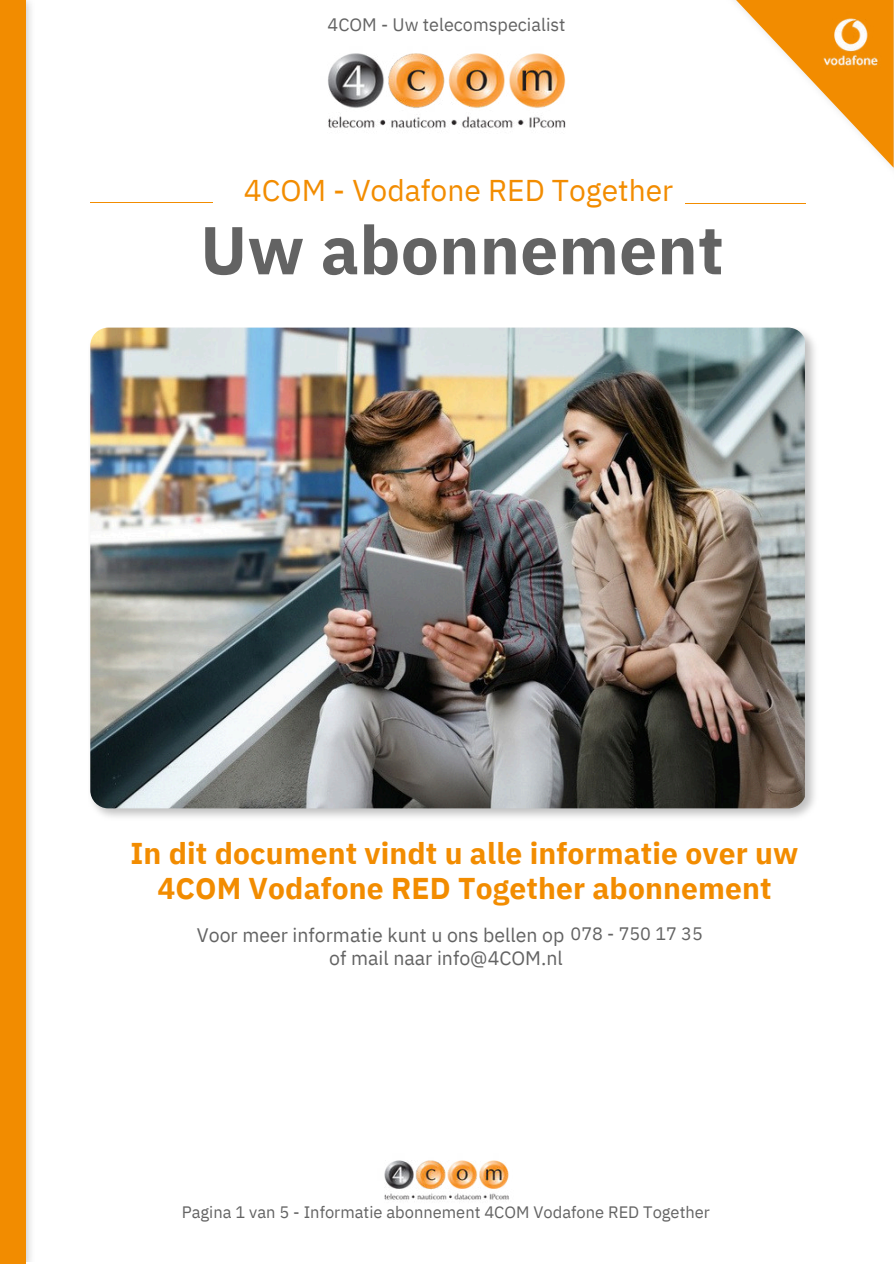
<style>
.page{position:relative;width:894px;height:1264px;background:#fff}
.page>*{position:absolute;margin:0;border:0;box-sizing:border-box;transform-origin:0 0}
.t1{font:700 67.5px "IBM Plex Sans";letter-spacing:.005em;color:#636363}
.t2{font:700 30px/34.8px "IBM Plex Sans";letter-spacing:.005em;color:#f28c00;text-align:center}
.t3{font:30px "IBM Plex Sans";color:#f28c00}
.t4{font:19.5px/23.4px "IBM Plex Sans";color:#636363;text-align:right}
.t5{font:18px "IBM Plex Sans";color:#636363}
.t6{font:16.5px "IBM Plex Sans";color:#636363}
</style>
<div class="page">
<hr style="left:90px;top:202px;width:122px;height:1px;background:#f28c00">
<hr style="left:684px;top:203px;width:121px;height:1px;background:#f28c00">
<svg style="left:735px;top:0;width:158px;height:168px"></svg>
<img style="left:96px;top:333px;width:719px;height:484px">
<img style="left:90px;top:327px;width:714px;height:481px">
<img style="left:25px;top:0;width:6px;height:1261px">
<div style="left:0;top:0;width:25px;height:1263px;background:#f28c00"></div>
<img style="left:384px;top:1160px;width:125px;height:40px">
<img style="left:328px;top:53px;width:238px;height:76px">
<img style="left:816px;top:12px;width:68px;height:60px">
<p class="t5" style="left:327px;top:11px;width:239px">4COM - Uw telecomspecialist</p>
<p class="t3" style="left:244px;top:168px;width:431px">4COM - Vodafone RED Together</p>
<h1 class="t1" style="left:200px;top:197px;width:525px">Uw abonnement</h1>
<p class="t2" style="left:130px;top:833px;width:669px">In dit document vindt u alle informatie over uw<br>4COM Vodafone RED Together abonnement</p>
<p class="t4" style="left:197px;top:921px;width:369px">Voor meer informatie kunt u ons bellen op of mail naar info@4COM.nl</p>
<p class="t5" style="left:570px;top:919px;width:134px">078 - 750 17 35</p>
<p class="t6" style="left:182px;top:1199px;width:529px">Pagina 1 van 5 - Informatie abonnement 4COM Vodafone RED Together</p>
</div>
